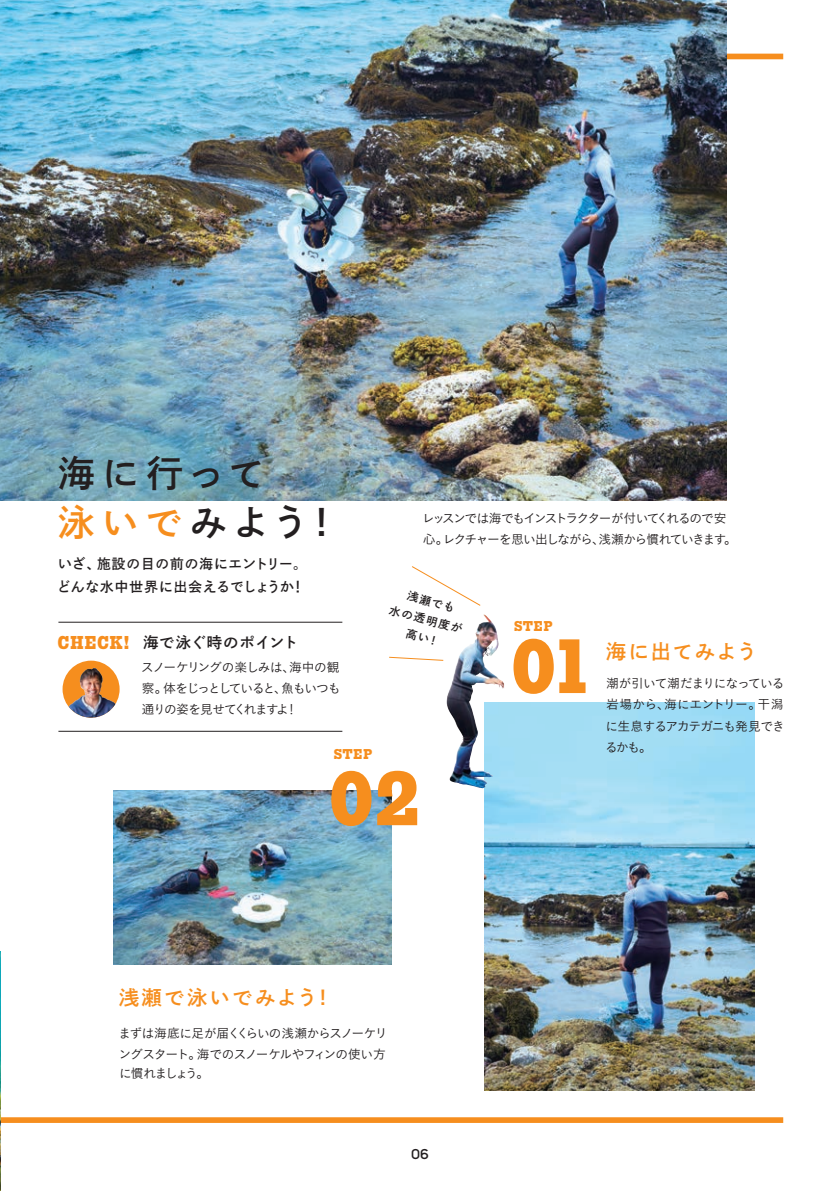
<style>
.page{position:relative;width:840px;height:1191px;background:#fff}
.page>*{position:absolute;margin:0;border:0;box-sizing:border-box;transform-origin:0 0}
.t1{font:76.6px "MPFB Giza One Three";color:#f68e1e}
.t2{font:36.8px "Shuei Go Gin Std B";letter-spacing:.155em;color:#231f20}
.t3{font:20.2px "Shuei Go Gin Std B";letter-spacing:.08em;color:#f68e1e}
.t4{font:18.6px "MPFB Giza One Three";letter-spacing:.075em;color:#f68e1e}
.t5{font:15.4px "Shuei Go Gin Std B";letter-spacing:-.025em;color:#231f20}
.t6{font:700 14.2px "Ro Goth Sink Pro";letter-spacing:.02em;color:#231f20}
.t7{font:14.2px "MPFB Giza One Three";letter-spacing:.075em;color:#f68e1e}
.t8{font:500 14.2px "Mazzard H";color:#231f20}
.t9{font:12.8px/21.2px "Koburina Go Std N W3";letter-spacing:-.09em;color:#231f20}
.t10{font:12.8px/21.2px "Koburina Go Std N W3";letter-spacing:-.065em;color:#231f20;text-align:right}
.t11{font:12.8px/21.2px "Koburina Go Std N W3";letter-spacing:-.125em;color:#231f20}
.t12{font:12.8px "Koburina Go Std N W3";letter-spacing:-.11em;color:#231f20}
.t13{font:12.8px "Koburina Go Std N W3";letter-spacing:-.145em;color:#231f20}
.t14{font:11.4px/18.4px "FOT DNP Shuei Go Gin Std B";color:#231f20;text-align:center}
.s1{font-family:"FOT DNP Shuei Go Gin Std B"}
.s2{font-family:"FOT DNP Shuei Go Gin Std B";color:#f68e1e}
.s3{color:#f68e1e}
.s4{font-family:"Shuei Go Gin Std B"}
</style>
<div class="page">
<img style="left:1px;top:0;width:783px;height:1123px">
<hr style="left:0;top:0;width:1px;height:1191px;background:#231f20">
<svg style="left:405px;top:628px;width:30px;height:16px"></svg>
<h2 class="t2" style="left:58px;top:448px;width:209px"><span class="s1">海</span>に<span class="s1">行</span>って</h2>
<h2 class="t2" style="left:58px;top:496px;width:252px"><span class="s2">泳</span><span class="s3">いで</span>みよう</h2>
<p class="t6" style="left:58px;top:554px;width:44px">いざ、</p>
<p class="t6" style="left:97px;top:554px;width:212px">施設の目の前の海にエントリー。</p>
<p class="t6" style="left:57px;top:577px;width:238px">どんな水中世界に出会えるでしょうか</p>
<p class="t6" style="left:291px;top:577px;width:16px">!</p>
<h3 class="t4" style="left:58px;top:632px;width:73px">CHECK!</h3>
<p class="t5" style="left:143px;top:631px;width:157px"><span class="s1">海</span>で<span class="s1">泳</span>ぐ<span class="s1">時</span>のポイント</p>
<h2 class="t2" style="left:303px;top:496px;width:38px">!</h2>
<p class="t9" style="left:289px;top:656px;width:52px">海中の観</p>
<p class="t9" style="left:163px;top:656px;width:179px;text-indent:-22px">スノーケリングの楽しみは、<br>体をじっとしていると魚もいつも</p>
<p class="t9" style="left:274px;top:677px;width:14px">、</p>
<p class="t9" style="left:142px;top:677px;width:27px">察。</p>
<p class="t12" style="left:142px;top:700px;width:148px">通りの姿を見せてくれますよ</p>
<p class="t9" style="left:285px;top:698px;width:14px">!</p>
<p class="t7" style="left:334px;top:746px;width:40px">STEP</p>
<p class="t11" style="left:723px;top:507px;width:14px;text-indent:-302px">レッスンでは海でもインストラクターが付いてくれるので安。</p>
<p class="t9" style="left:442px;top:528px;width:285px">レクチャーを思い出しながら浅瀬から慣れていきます</p>
<p class="t9" style="left:591px;top:528px;width:14px">、</p>
<p class="t9" style="left:422px;top:528px;width:27px">心。</p>
<p class="t14" style="left:396px;top:582px;width:77px;rotate:15deg">浅瀬<span class="s4">でも<br></span>水<span class="s4">の</span>透明度<span class="s4">が</span></p>
<p class="t7" style="left:514px;top:618px;width:40px">STEP</p>
<h1 class="t1" style="left:512px;top:623px;width:76px">01</h1>
<h3 class="t3" style="left:605px;top:637px;width:153px"><span class="s1">海</span>に<span class="s1">出</span>てみよう</h3>
<p class="t10" style="left:605px;top:672px;width:180px">潮が引いて潮だまりになっている干潟</p>
<p class="t10" style="left:664px;top:694px;width:98px">海にエントリー。</p>
<p class="t9" style="left:604px;top:694px;width:181px">岩場から、<br>に生息するアカテガニも発見できるかも。</p>
<h1 class="t1" style="left:330px;top:755px;width:90px">02</h1>
<h3 class="t3" style="left:119px;top:983px;width:200px"><span class="s1">浅瀬</span>で<span class="s1">泳</span>いでみよう</h3>
<h3 class="t3" style="left:312px;top:983px;width:22px">!</h3>
<p class="t10" style="left:118px;top:1022px;width:270px">まずは海底に足が届くくらいの浅瀬からスノーケリ海でのスノーケルやフィンの使い方</p>
<p class="t9" style="left:118px;top:1043px;width:84px">ングスタート。</p>
<p class="t13" style="left:119px;top:1063px;width:92px">に慣れましょう。</p>
<p class="t8" style="left:411px;top:1144px;width:19px">06</p>
</div>
